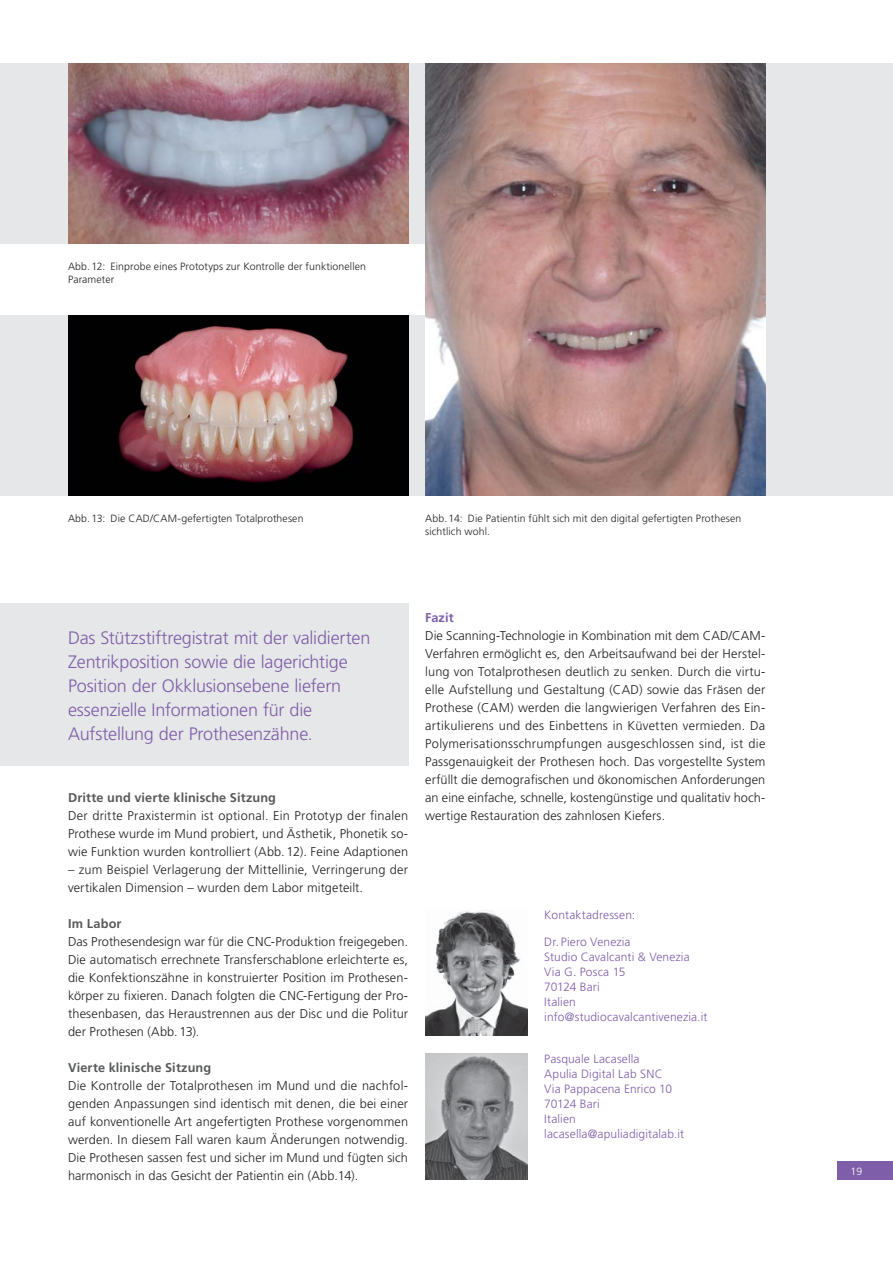
<style>
.page{position:relative;width:893px;height:1263px;background:#fff}
.page>*{position:absolute;margin:0;border:0;box-sizing:border-box;transform-origin:0 0}
.t1{font:300 18px/24px "Frutiger LT Std";letter-spacing:-.01em;color:#7e5ea8}
.t2{font:300 12.75px/18px "Frutiger LT Std";letter-spacing:.01em;color:#231f20;text-align:justify}
.t3{font:700 12.75px "Frutiger LT Std";letter-spacing:.01em;color:#58595b}
.t4{font:700 12.75px "Frutiger LT Std";letter-spacing:.005em;color:#7e5ea8}
.t5{font:300 12px/15px "Frutiger LT Std";letter-spacing:.01em;color:#7e5ea8}
.t6{font:300 10.5px/13.5px "Frutiger LT Std";letter-spacing:.01em;color:#231f20}
.t7{font:300 10.5px "Frutiger LT Std";color:#fff}
</style>
<div class="page">
<div style="left:425px;top:64px;width:468px;height:432px;background:#e6e7e8"></div>
<img style="left:425px;top:1054px;width:102px;height:126px">
<img style="left:425px;top:910px;width:102px;height:126px">
<div style="left:0;top:64px;width:425px;height:180px;background:#e6e7e8"></div>
<img style="left:68px;top:64px;width:340px;height:180px">
<div style="left:0;top:316px;width:425px;height:180px;background:#e6e7e8"></div>
<img style="left:425px;top:64px;width:340px;height:432px">
<img style="left:68px;top:316px;width:340px;height:180px">
<div style="left:0;top:604px;width:408px;height:162px;background:#e6e7e8"></div>
<div style="left:838px;top:1162px;width:55px;height:18px;background:#7e5ea8"></div>
<p class="t6" style="left:68px;top:260px;width:300px">Abb. 12: Einprobe eines Prototyps zur Kontrolle der funktionellen<br>Parameter</p>
<p class="t6" style="left:68px;top:512px;width:237px">Abb. 13: Die CAD/CAM-gefertigten Totalprothesen</p>
<p class="t6" style="left:425px;top:512px;width:318px">Abb. 14: Die Patientin fühlt sich mit den digital gefertigten Prothesen sichtlich wohl.</p>
<h1 class="t1" style="left:68px;top:626px;width:304px">Das Stützstiftregistrat mit der validierten Zentrik position sowie die lagerichtige Position der Okklusions ebene liefern essenzielle Informationen für die Aufstellung der Prothesenzähne.</h1>
<p class="t3" style="left:68px;top:791px;width:210px">Dritte und vierte klinische Sitzung</p>
<p class="t2" style="left:68px;top:807px;width:342px">Der dritte Praxistermin ist optional. Ein Prototyp der finalen Prothese wurde im Mund probiert, und Ästhetik, Phonetik so&shy;wie Funktion wurden kontrolliert (Abb. 12). Feine Adaptionen</p>
<p class="t2" style="left:68px;top:861px;width:342px">– zum Beispiel Verlagerung der Mittellinie, Verringerung der vertikalen Dimension – wurden dem Labor mitgeteilt.</p>
<p class="t3" style="left:68px;top:917px;width:55px">Im Labor</p>
<p class="t2" style="left:68px;top:933px;width:342px">Das Prothesendesign war für die CNC-Produktion freigegeben.<br>Die automatisch errechnete Transferschablone erleichterte es, die Konfektionszähne in konstruierter Position im Prothesen&shy;körper zu fixieren. Danach folgten die CNC-Fertigung der Pro&shy;thesenbasen, das Heraustrennen aus der Disc und die Politur der Prothesen (Abb. 13).</p>
<p class="t3" style="left:68px;top:1061px;width:145px">Vierte klinische Sitzung</p>
<p class="t2" style="left:68px;top:1077px;width:342px">Die Kontrolle der Totalprothesen im Mund und die nachfol&shy;genden Anpassungen sind identisch mit denen, die bei einer auf konventionelle Art angefertigten Prothese vorgenommen werden. In diesem Fall waren kaum Änderungen notwendig.<br>Die Prothesen sassen fest und sicher im Mund und fügten sich harmonisch in das Gesicht der Patientin ein (Abb.14).</p>
<p class="t4" style="left:425px;top:611px;width:30px">Fazit</p>
<p class="t2" style="left:425px;top:627px;width:342px">Die Scanning-Technologie in Kombination mit dem CAD/ CAM-Verfahren ermöglicht es, den Arbeitsaufwand bei der Herstel&shy;lung von Totalprothesen deutlich zu senken. Durch die virtu&shy;elle Aufstellung und Gestaltung (CAD) sowie das Fräsen der Prothese (CAM) werden die langwierigen Verfahren des Ein&shy;artikulierens und des Einbettens in Küvetten vermieden. Da Polymerisationsschrumpfungen ausgeschlossen sind, ist die Passgenauigkeit der Prothesen hoch. Das vorgestellte System erfüllt die demografischen und ökonomischen Anforderungen an eine einfache, schnelle, kostengünstige und qualitativ hoch&shy;wertige Restauration des zahnlosen Kiefers.</p>
<p class="t5" style="left:544px;top:908px;width:92px">Kontaktadressen:</p>
<p class="t5" style="left:544px;top:934px;width:165px">Dr. Piero Venezia<br>Studio Cavalcanti &amp; Venezia<br>Via G. Posca 15<br>70124 Bari<br>Italien info@studiocavalcantivenezia.it</p>
<p class="t5" style="left:544px;top:1052px;width:141px">Pasquale Lacasella<br>Apulia Digital Lab SNC<br>Via Pappacena Enrico 10<br>70124 Bari<br>Italien lacasella@apuliadigitalab.it</p>
<p class="t7" style="left:850px;top:1166px;width:13px">19</p>
</div>
